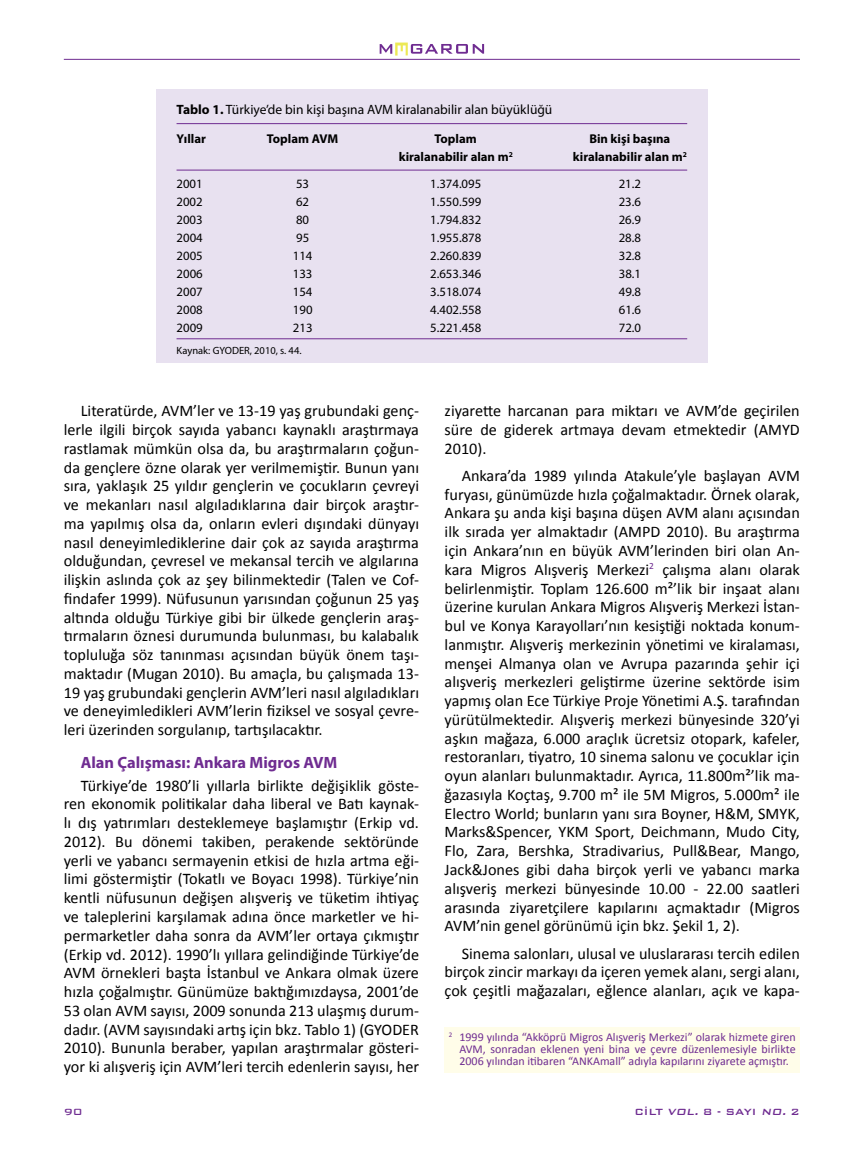
<style>
.page{position:relative;width:851px;height:1149px;background:#fff}
.page>*{position:absolute;margin:0;border:0;box-sizing:border-box;transform-origin:0 0}
.t1{font:700 16.35px "Myriad Pro";color:#6f2c91}
.t2{font:16.2px/18.8px "Calibri";color:#000;text-align:justify}
.t3{font:13.5px "Myriad Pro";color:#000}
.t4{font:12.75px "Myriad Pro";color:#000}
.t5{font:700 12.75px "Myriad Pro";color:#000}
.t6{font:12px/12.5px "Calibri";color:#6f2c91;text-align:justify}
.t7{font:500 12px "Bank Gothic BT";color:#6f2c91}
.t8{font:10.5px "Myriad Pro";color:#000}
.s1{font-weight:700}
.s2{font-style:italic}
</style>
<div class="page">
<svg style="left:379px;top:43px;width:105px;height:13px"></svg>
<hr style="left:64px;top:59px;width:735px;height:1px;background:#6f2c91">
<div style="left:156px;top:89px;width:551px;height:273px;background:#e8e1f0"></div>
<hr style="left:176px;top:123px;width:511px;height:1px;background:#6f2c91">
<hr style="left:176px;top:170px;width:511px;height:1px;background:#6f2c91">
<hr style="left:176px;top:338px;width:511px;height:1px;background:#6f2c91">
<div style="left:444px;top:1026px;width:355px;height:45px;background:#fffde9"></div>
<p class="t3" style="left:176px;top:101px;width:377px"><span class="s1">Tablo 1.</span> Türkiye’de bin kişi başına AVM kiralanabilir alan büyüklüğü</p>
<p class="t5" style="left:176px;top:130px;width:31px">Yıllar</p>
<p class="t5" style="left:267px;top:130px;width:73px">Toplam AVM</p>
<p class="t5" style="left:434px;top:130px;width:44px">Toplam</p>
<p class="t5" style="left:589px;top:130px;width:82px">Bin kişi başına</p>
<p class="t5" style="left:398px;top:148px;width:116px">kiralanabilir alan m<sup>2</sup></p>
<p class="t5" style="left:572px;top:148px;width:116px">kiralanabilir alan m<sup>2</sup></p>
<p class="t4" style="left:176px;top:175px;width:28px">2001</p>
<p class="t4" style="left:296px;top:175px;width:15px">53</p>
<p class="t4" style="left:430px;top:175px;width:53px">1.374.095</p>
<p class="t4" style="left:618px;top:175px;width:24px">21.2</p>
<p class="t4" style="left:176px;top:193px;width:28px">2002</p>
<p class="t4" style="left:296px;top:193px;width:15px">62</p>
<p class="t4" style="left:430px;top:193px;width:53px">1.550.599</p>
<p class="t4" style="left:618px;top:193px;width:24px">23.6</p>
<p class="t4" style="left:176px;top:211px;width:28px">2003</p>
<p class="t4" style="left:296px;top:211px;width:15px">80</p>
<p class="t4" style="left:430px;top:211px;width:53px">1.794.832</p>
<p class="t4" style="left:618px;top:211px;width:24px">26.9</p>
<p class="t4" style="left:176px;top:229px;width:28px">2004</p>
<p class="t4" style="left:296px;top:229px;width:15px">95</p>
<p class="t4" style="left:430px;top:229px;width:53px">1.955.878</p>
<p class="t4" style="left:618px;top:229px;width:24px">28.8</p>
<p class="t4" style="left:176px;top:247px;width:28px">2005</p>
<p class="t4" style="left:293px;top:247px;width:21px">114</p>
<p class="t4" style="left:430px;top:247px;width:53px">2.260.839</p>
<p class="t4" style="left:618px;top:247px;width:24px">32.8</p>
<p class="t4" style="left:176px;top:265px;width:28px">2006</p>
<p class="t4" style="left:293px;top:265px;width:21px">133</p>
<p class="t4" style="left:430px;top:265px;width:53px">2.653.346</p>
<p class="t4" style="left:618px;top:265px;width:24px">38.1</p>
<p class="t4" style="left:176px;top:283px;width:28px">2007</p>
<p class="t4" style="left:293px;top:283px;width:21px">154</p>
<p class="t4" style="left:430px;top:283px;width:53px">3.518.074</p>
<p class="t4" style="left:618px;top:283px;width:24px">49.8</p>
<p class="t4" style="left:177px;top:301px;width:28px">2008</p>
<p class="t4" style="left:293px;top:301px;width:21px">190</p>
<p class="t4" style="left:430px;top:301px;width:53px">4.402.558</p>
<p class="t4" style="left:618px;top:301px;width:24px">61.6</p>
<p class="t4" style="left:177px;top:319px;width:28px">2009</p>
<p class="t4" style="left:293px;top:319px;width:21px">213</p>
<p class="t4" style="left:430px;top:319px;width:53px">5.221.458</p>
<p class="t4" style="left:618px;top:319px;width:24px">72.0</p>
<p class="t8" style="left:176px;top:344px;width:126px">Kaynak: GYODER, 2010, s. 44.</p>
<p class="t2" style="left:64px;top:400px;width:357px;text-indent:17px">Literatürde, AVM’ler ve 13-19 yaş grubundaki genç&shy;lerle ilgili birçok sayıda yabancı kaynaklı araştırmaya rastlamak mümkün olsa da, bu araştırmaların çoğun&shy;da gençlere özne olarak yer verilmemiştir. Bunun yanı sıra, yaklaşık 25 yıldır gençlerin ve çocukların çevreyi ve mekanları nasıl algıladıklarına dair birçok araştır&shy;ma yapılmış olsa da, onların evleri dışındaki dünyayı nasıl deneyimlediklerine dair çok az sayıda araştırma olduğundan, çevresel ve mekansal tercih ve algılarına ilişkin aslında çok az şey bilinmektedir (Talen ve Cof&shy;findafer 1999). Nüfusunun yarısından çoğunun 25 yaş altında olduğu Türkiye gibi bir ülkede gençlerin araş&shy;tırmaların öznesi durumunda bulunması, bu kalabalık topluluğa söz tanınması açısından büyük önem taşı&shy;maktadır (Mugan 2010). Bu amaçla, bu çalışmada 13- 19 yaş grubundaki gençlerin AVM’leri nasıl algıladıkları ve deneyimledikleri AVM’lerin fiziksel ve sosyal çevre&shy;leri üzerinden sorgulanıp, tartışılacaktır.</p>
<p class="t1" style="left:81px;top:751px;width:258px">Alan Çalışması: Ankara Migros AVM</p>
<p class="t2" style="left:64px;top:774px;width:357px;text-indent:17px">Türkiye’de 1980’li yıllarla birlikte değişiklik göste&shy;ren ekonomik politikalar daha liberal ve Batı kaynak&shy;lı dış yatırımları desteklemeye başlamıştır (Erkip vd.<br>2012). Bu dönemi takiben, perakende sektöründe yerli ve yabancı sermayenin etkisi de hızla artma eği&shy;limi göstermiştir (Tokatlı ve Boyacı 1998). Türkiye’nin kentli nüfusunun değişen alışveriş ve tüketim ihtiyaç ve taleplerini karşılamak adına önce marketler ve hi&shy;permarketler daha sonra da AVM’ler ortaya çıkmıştır (Erkip vd. 2012). 1990’lı yıllara gelindiğinde Türkiye’de AVM örnekleri başta İstanbul ve Ankara olmak üzere hızla çoğalmıştır. Günümüze baktığımızdaysa, 2001’de 53 olan AVM sayısı, 2009 sonunda 213 ulaşmış durum&shy;dadır. (AVM sayısındaki artış için bkz. Tablo 1) (GYODER 2010). Bununla beraber, yapılan araştırmalar gösteri&shy;yor ki alışveriş için AVM’leri tercih edenlerin sayısı, her</p>
<p class="t2" style="left:444px;top:400px;width:357px">ziyarette harcanan para miktarı ve AVM’de geçirilen süre de giderek artmaya devam etmektedir (AMYD 2010).</p>
<p class="t2" style="left:444px;top:465px;width:357px;text-indent:17px">Ankara’da 1989 yılında Atakule’yle başlayan AVM furyası, günümüzde hızla çoğalmaktadır. Örnek olarak, Ankara şu anda kişi başına düşen AVM alanı açısından ilk sırada yer almaktadır (AMPD 2010). Bu araştırma için Ankara’nın en büyük AVM’lerinden biri olan An&shy;kara Migros Alışveriş Merkezi<sup>2</sup> çalışma alanı olarak belirlenmiştir. Toplam 126.600 m²’lik bir inşaat alanı üzerine kurulan Ankara Migros Alışveriş Merkezi İstan&shy;bul ve Konya Karayolları’nın kesiştiği noktada konum&shy;lanmıştır. Alışveriş merkezinin yönetimi ve kiralaması, menşei Almanya olan ve Avrupa pazarında şehir içi alışveriş merkezleri geliştirme üzerine sektörde isim yapmış olan Ece Türkiye Proje Yönetimi A.Ş. tarafından yürütülmektedir. Alışveriş merkezi bünyesinde 320’yi aşkın mağaza, 6.000 araçlık ücretsiz otopark, kafeler, restoranları, tiyatro, 10 sinema salonu ve çocuklar için oyun alanları bulunmaktadır. Ayrıca, 11.800m²’lik ma&shy;ğazasıyla Koçtaş, 9.700 m² ile 5M Migros, 5.000m² ile Electro World; bunların yanı sıra Boyner, H&amp;M, SMYK, Marks&amp;Spencer, YKM Sport, Deichmann, Mudo City, Flo, Zara, Bershka, Stradivarius, Pull&amp;Bear, Mango, Jack&amp;Jones gibi daha birçok yerli ve yabancı marka alışveriş merkezi bünyesinde 10.00 - 22.00 saatleri arasında ziyaretçilere kapılarını açmaktadır (Migros AVM’nin genel görünümü için bkz. Şekil 1, 2).</p>
<p class="t2" style="left:444px;top:942px;width:356px;text-indent:17px">Sinema salonları, ulusal ve uluslararası tercih edilen birçok zincir markayı da içeren yemek alanı, sergi alanı, çok çeşitli mağazaları, eğlence alanları, açık ve kapa-</p>
<p class="t6" style="left:459px;top:1029px;width:338px;text-indent:-10px"><sup>2</sup> 1999 yılında “Akköprü Migros Alışveriş Merkezi” olarak hizmete giren AVM, sonradan eklenen yeni bina ve çevre düzenlemesiyle birlikte 2006 yılından itibaren “ANKAmall” adıyla kapılarını ziyarete açmıştır.</p>
<p class="t7" style="left:64px;top:1104px;width:20px">90</p>
<p class="t7" style="left:634px;top:1104px;width:167px">CİLT <span class="s2">VOL.</span> 8 - SAYI <span class="s2">NO.</span> 2</p>
</div>
